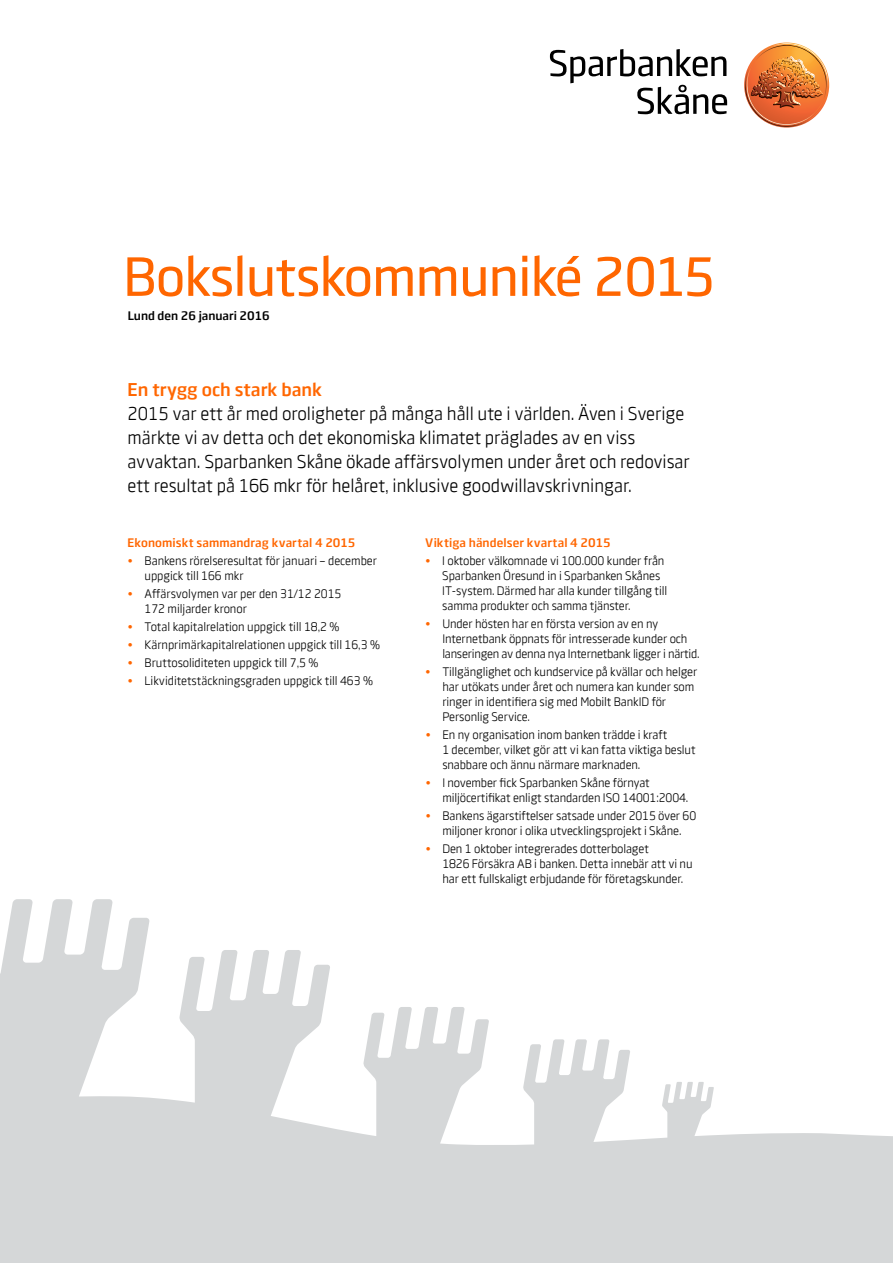
<style>
.page{position:relative;width:893px;height:1263px;background:#fff}
.page>*{position:absolute;margin:0;border:0;box-sizing:border-box;transform-origin:0 0}
.t1{font:500 54px "Swedbank Sans";letter-spacing:-.02em;color:#f60}
.t2{font:18px/24px "Swedbank Sans";letter-spacing:-.005em;color:#000}
.t3{font:700 18px "Swedbank Sans";letter-spacing:-.005em;color:#f60}
.t4{font:12px/15px "Swedbank Sans";letter-spacing:-.01em;color:#000}
.t5{font:700 12px "Swedbank Sans";letter-spacing:.005em;color:#f60}
.t6{font:700 12px "Swedbank Sans";letter-spacing:-.005em;color:#000}
.s1{color:#f60}
</style>
<div class="page">
<svg style="left:0;top:899px;width:893px;height:364px;fill:#d5d7d8"></svg>
<img style="left:745px;top:42px;width:85px;height:86px">
<svg style="left:550px;top:49px;width:177px;height:65px"></svg>
<h1 class="t1" style="left:123px;top:244px;width:594px">Bokslutskommuniké 2015</h1>
<p class="t6" style="left:128px;top:308px;width:144px">Lund den 26 januari 2016</p>
<h2 class="t3" style="left:128px;top:379px;width:196px">En trygg och stark bank</h2>
<p class="t2" style="left:128px;top:402px;width:564px">2015 var ett år med oroligheter på många håll ute i världen. Även i Sverige märkte vi av detta och det ekonomiska klimatet präglades av en viss avvaktan. Sparbanken Skåne ökade affärsvolymen under året och redovisar ett resultat på 166 mkr för helåret, inklusive goodwillavskrivningar.</p>
<p class="t5" style="left:128px;top:535px;width:229px">Ekonomiskt sammandrag kvartal 4 2015</p>
<p class="t4" style="left:145px;top:553px;width:234px;text-indent:-17px"><span class="s1">•</span> Bankens rörelseresultat för januari – december uppgick till 166 mkr</p>
<p class="t4" style="left:145px;top:586px;width:198px;text-indent:-17px"><span class="s1">•</span> Affärsvolymen var per den 31/12 2015<br>172 miljarder kronor</p>
<p class="t4" style="left:128px;top:619px;width:213px"><span class="s1">•</span> Total kapitalrelation uppgick till 18,2 %</p>
<p class="t4" style="left:128px;top:637px;width:254px"><span class="s1">•</span> Kärnprimärkapitalrelationen uppgick till 16,3 %</p>
<p class="t4" style="left:128px;top:655px;width:192px"><span class="s1">•</span> Bruttosoliditeten uppgick till 7,5 %</p>
<p class="t4" style="left:128px;top:673px;width:247px"><span class="s1">•</span> Likviditetstäckningsgraden uppgick till 463 %</p>
<p class="t5" style="left:425px;top:535px;width:187px">Viktiga händelser kvartal 4 2015</p>
<p class="t4" style="left:442px;top:553px;width:226px;text-indent:-17px"><span class="s1">•</span> I oktober välkomnade vi 100.000 kunder från Sparbanken Öresund in i Sparbanken Skånes IT-system. Därmed har alla kunder tillgång till samma produkter och samma tjänster.</p>
<p class="t4" style="left:442px;top:616px;width:259px;text-indent:-17px"><span class="s1">•</span> Under hösten har en första version av en ny<br>Internetbank öppnats för intresserade kunder och lanseringen av denna nya Internetbank ligger i närtid.</p>
<p class="t4" style="left:442px;top:664px;width:257px;text-indent:-17px"><span class="s1">•</span> Tillgänglighet och kundservice på kvällar och helger har utökats under året och numera kan kunder som ringer in identifiera sig med Mobilt BankID för Personlig Service.</p>
<p class="t4" style="left:442px;top:727px;width:255px;text-indent:-17px"><span class="s1">•</span> En ny organisation inom banken trädde i kraft<br>1 december, vilket gör att vi kan fatta viktiga beslut snabbare och ännu närmare marknaden.</p>
<p class="t4" style="left:442px;top:775px;width:247px;text-indent:-17px"><span class="s1">•</span> I november fick Sparbanken Skåne förnyat miljöcertifikat enligt standarden ISO 14001:2004.</p>
<p class="t4" style="left:425px;top:808px;width:272px;text-align:center"><span class="s1">•</span> Bankens ägarstiftelser satsade under 2015 över 60 miljoner kronor i olika utvecklingsprojekt i Skåne.</p>
<p class="t4" style="left:442px;top:841px;width:252px;text-indent:-17px"><span class="s1">•</span> Den 1 oktober integrerades dotterbolaget<br>1826 Försäkra AB i banken. Detta innebär att vi nu har ett fullskaligt erbjudande för företagskunder.</p>
</div>
